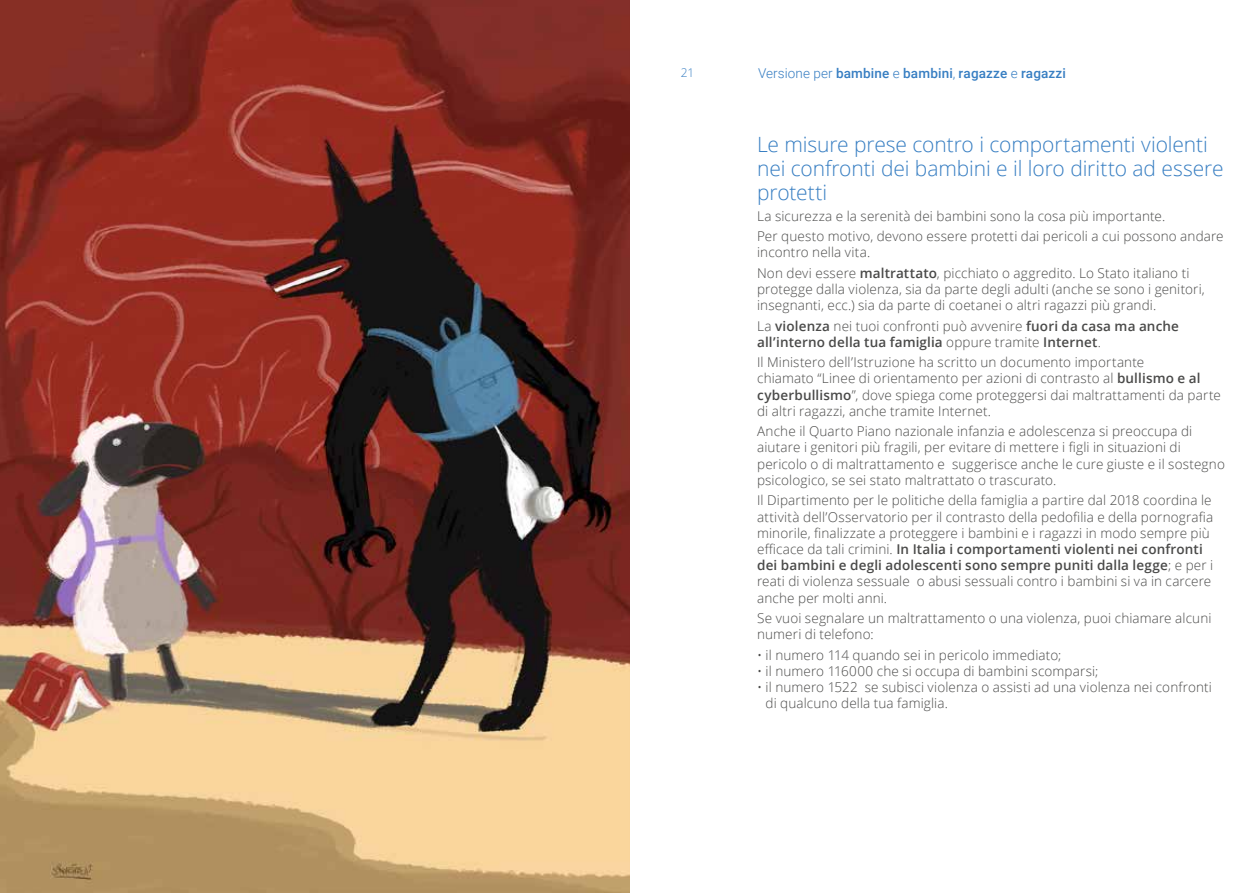
<style>
.page{position:relative;width:1259px;height:893px;background:#fff}
.page>*{position:absolute;margin:0;border:0;box-sizing:border-box;transform-origin:0 0}
.t1{font:300 21px/24px "Open Sans";letter-spacing:-.005em;color:#377ec2}
.t2{font:300 13.5px/16.2px "Open Sans";letter-spacing:.01em;color:#4a4a49}
.t3{font:600 13.5px/16.2px "Open Sans";letter-spacing:.01em;color:#4a4a49}
.t4{font:500 13.5px "Roboto";letter-spacing:.01em;color:#377ec2}
.t5{font:300 12px "Open Sans";color:#377ec2}
.s1{font-weight:300}
.s2{font-weight:600}
</style>
<div class="page">
<img style="left:0;top:0;width:629px;height:893px">
<p class="t5" style="left:681px;top:65px;width:15px">21</p>
<p class="t4" style="left:758px;top:64px;width:309px"><span class="s1">Versione per</span> bambine <span class="s1">e</span> bambini<span class="s1">,</span> ragazze <span class="s1">e</span> ragazzi</p>
<h1 class="t1" style="left:757px;top:132px;width:468px">Le misure prese contro i comportamenti violenti nei confronti dei bambini e il loro diritto ad essere protetti</h1>
<p class="t2" style="left:757px;top:205px;width:468px;line-height:20.4px">La sicurezza e la serenità dei bambini sono la cosa più importante.<br>Per questo motivo, devono essere protetti dai pericoli a cui possono andare</p>
<p class="t2" style="left:757px;top:242px;width:434px;line-height:20.4px">incontro nella vita.<br>Non devi essere <span class="s2">maltrattato</span>, picchiato o aggredito. Lo Stato italiano ti</p>
<p class="t2" style="left:757px;top:281px;width:449px">protegge dalla violenza, sia da parte degli adulti (anche se sono i genitori, insegnanti, ecc.) sia da parte di coetanei o altri ragazzi più grandi.</p>
<p class="t3" style="left:757px;top:317px;width:423px"><span class="s1">La</span> violenza <span class="s1">nei tuoi confronti può avvenire</span> fuori da casa ma anche all’interno della tua famiglia <span class="s1">oppure tramite</span> Internet<span class="s1">.</span></p>
<p class="t2" style="left:757px;top:354px;width:465px">Il Ministero dell’Istruzione ha scritto un documento importante<br>chiamato “Linee di orientamento per azioni di contrasto al <span class="s2">bullismo e al cyberbullismo</span>”, dove spiega come proteggersi dai maltrattamenti da parte di altri ragazzi, anche tramite Internet.</p>
<p class="t2" style="left:757px;top:423px;width:469px">Anche il Quarto Piano nazionale infanzia e adolescenza si preoccupa di aiutare i genitori più fragili, per evitare di mettere i figli in situazioni di pericolo o di maltrattamento e suggerisce anche le cure giuste e il sostegno psicologico, se sei stato maltrattato o trascurato.</p>
<p class="t2" style="left:757px;top:492px;width:458px">Il Dipartimento per le politiche della famiglia a partire dal 2018 coordina le attività dell’Osservatorio per il contrasto della pedofilia e della pornografia minorile, finalizzate a proteggere i bambini e i ragazzi in modo sempre più efficace da tali crimini. <span class="s2">In Italia i comportamenti violenti nei confronti dei bambini e degli adolescenti sono sempre puniti dalla legge</span>; e per i reati di violenza sessuale o abusi sessuali contro i bambini si va in carcere anche per molti anni.</p>
<p class="t2" style="left:757px;top:610px;width:456px">Se vuoi segnalare un maltrattamento o una violenza, puoi chiamare alcuni numeri di telefono:</p>
<p class="t2" style="left:757px;top:646px;width:306px">• il numero 114 quando sei in pericolo immediato;</p>
<p class="t2" style="left:757px;top:662px;width:343px">• il numero 116000 che si occupa di bambini scomparsi;</p>
<p class="t2" style="left:765px;top:679px;width:448px;text-indent:-9px">• il numero 1522 se subisci violenza o assisti ad una violenza nei confronti di qualcuno della tua famiglia.</p>
</div>
